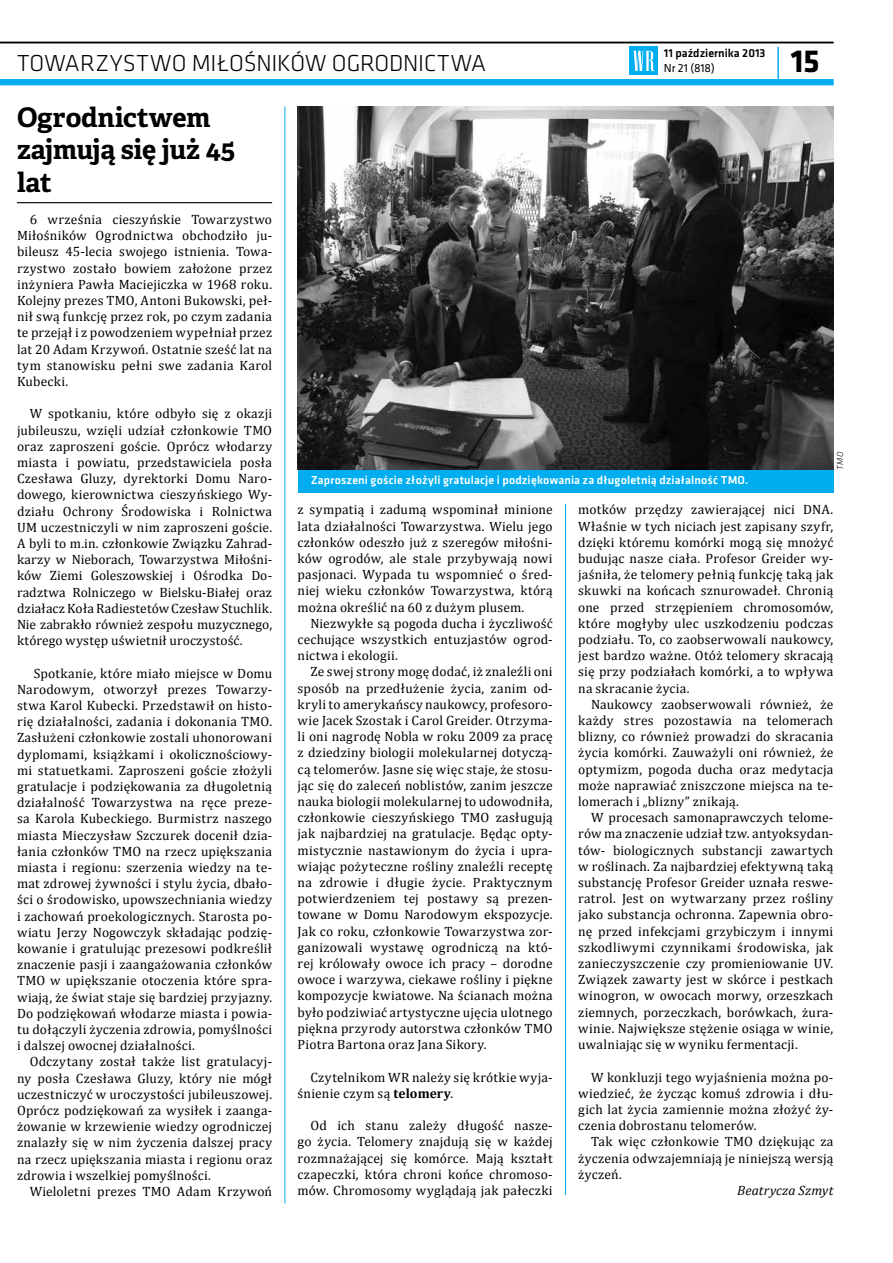
<style>
.page{position:relative;width:893px;height:1263px;background:#fff}
.page>*{position:absolute;margin:0;border:0;box-sizing:border-box;transform-origin:0 0}
.t1{font:700 33px "Klavika";color:#000}
.t2{font:700 27px/32.4px "Adelle Basic";letter-spacing:-.005em;color:#000}
.t3{font:300 24px "Klavika";letter-spacing:-.005em;color:#000}
.t4{font:13.5px/16.2px "Cambria";letter-spacing:.015em;color:#000;text-align:justify}
.t5{font:italic 13.5px "Cambria";letter-spacing:.015em;color:#000}
.t6{font:500 12px "Klavika";letter-spacing:.015em;color:#fff}
.t7{font:500 12px "Klavika";color:#000}
.t8{font:12px "Klavika";color:#000}
.t9{font:italic 300 9px "Klavika";color:#000}
.s1{font-weight:700}
</style>
<div class="page">
<hr style="left:777px;top:47px;width:2px;height:35px;background:#00aeef">
<div style="left:630px;top:47px;width:28px;height:28px;background:#00aeef"></div>
<svg style="left:633px;top:51px;width:22px;height:20px"></svg>
<hr style="left:0;top:42px;width:833px;height:1px;background:#000">
<div style="left:0;top:79px;width:833px;height:6px;background:#00aeef"></div>
<div style="left:298px;top:469px;width:535px;height:24px;background:#00aeef"></div>
<hr style="left:17px;top:202px;width:255px;height:1px;background:#000">
<img style="left:298px;top:106px;width:535px;height:363px">
<hr style="left:285px;top:106px;width:1px;height:1097px;background:#00aeef">
<hr style="left:565px;top:504px;width:1px;height:691px;background:#00aeef">
<h3 class="t3" style="left:17px;top:48px;width:470px">TOWARZYSTWO MIŁOŚNIKÓW OGRODNICTWA</h3>
<p class="t7" style="left:664px;top:45px;width:103px">11 października 2013</p>
<p class="t8" style="left:664px;top:60px;width:52px">Nr 21 (818)</p>
<h1 class="t1" style="left:791px;top:37px;width:30px">15</h1>
<h2 class="t2" style="left:17px;top:101px;width:220px">Ogrodnictwem zajmują się już 45 lat</h2>
<p class="t4" style="left:17px;top:211px;width:257px;text-indent:13px">6 września cieszyńskie Towarzystwo Miłośników Ogrodnictwa obchodziło ju&shy;bileusz 45-lecia swojego istnienia. Towa&shy;rzystwo zostało bowiem założone przez inżyniera Pawła Maciejiczka w 1968 roku.<br>Kolejny prezes TMO, Antoni Bukowski, peł&shy;nił swą funkcję przez rok, po czym zadania te przejął i z powodzeniem wypełniał przez lat 20 Adam Krzywoń. Ostatnie sześć lat na tym stanowisku pełni swe zadania Karol Kubecki.</p>
<p class="t4" style="left:17px;top:406px;width:257px;text-indent:13px">W spotkaniu, które odbyło się z okazji jubileuszu, wzięli udział członkowie TMO oraz zaproszeni goście. Oprócz włodarzy miasta i powiatu, przedstawiciela posła Czesława Gluzy, dyrektorki Domu Naro&shy;dowego, kierownictwa cieszyńskiego Wy&shy;działu Ochrony Środowiska i Rolnictwa UM uczestniczyli w nim zaproszeni goście.<br>A byli to m.in. członkowie Związku Zahrad&shy;karzy w Nieborach, Towarzystwa Miłośni&shy;ków Ziemi Goleszowskiej i Ośrodka Do&shy;radztwa Rolniczego w Bielsku-Białej oraz działacz Koła Radiestetów Czesław Stuchlik.<br>Nie zabrakło również zespołu muzycznego, którego występ uświetnił uroczystość.</p>
<p class="t4" style="left:17px;top:665px;width:257px;text-indent:17px">Spotkanie, które miało miejsce w Domu Narodowym, otworzył prezes Towarzy&shy;stwa Karol Kubecki. Przedstawił on histo&shy;rię działalności, zadania i dokonania TMO.<br>Zasłużeni członkowie zostali uhonorowani dyplomami, książkami i okolicznościowy&shy;mi statuetkami. Zaproszeni goście złożyli gratulacje i podziękowania za długoletnią działalność Towarzystwa na ręce preze&shy;sa Karola Kubeckiego. Burmistrz naszego miasta Mieczysław Szczurek docenił dzia&shy;łania członków TMO na rzecz upiększania miasta i regionu: szerzenia wiedzy na te&shy;mat zdrowej żywności i stylu życia, dbało&shy;ści o środowisko, upowszechniania wiedzy i zachowań proekologicznych. Starosta po&shy;wiatu Jerzy Nogowczyk składając podzię&shy;kowanie i gratulując prezesowi podkreślił znaczenie pasji i zaangażowania członków TMO w upiększanie otoczenia które spra&shy;wiają, że świat staje się bardziej przyjazny.<br>Do podziękowań włodarze miasta i powia&shy;tu dołączyli życzenia zdrowia, pomyślności i dalszej owocnej działalności.</p>
<p class="t4" style="left:17px;top:1054px;width:257px;text-indent:13px">Odczytany został także list gratulacyj&shy;ny posła Czesława Gluzy, który nie mógł uczestniczyć w uroczystości jubileuszowej.<br>Oprócz podziękowań za wysiłek i zaanga&shy;żowanie w krzewienie wiedzy ogrodniczej znalazły się w nim życzenia dalszej pracy na rzecz upiększania miasta i regionu oraz zdrowia i wszelkiej pomyślności.</p>
<p class="t4" style="left:30px;top:1183px;width:244px">Wieloletni prezes TMO Adam Krzywoń</p>
<p class="t6" style="left:311px;top:472px;width:439px">Zaproszeni goście złożyli gratulacje i podziękowania za długoletnią działalność TMO.</p>
<p class="t9" style="left:835px;top:469px;width:19px;rotate:-90deg">TMO</p>
<p class="t4" style="left:298px;top:502px;width:257px">z sympatią i zadumą wspominał minione lata działalności Towarzystwa. Wielu jego członków odeszło już z szeregów miłośni&shy;ków ogrodów, ale stale przybywają nowi pasjonaci. Wypada tu wspomnieć o śred&shy;niej wieku członków Towarzystwa, którą można określić na 60 z dużym plusem.</p>
<p class="t4" style="left:298px;top:615px;width:257px;text-indent:13px">Niezwykłe są pogoda ducha i życzliwość cechujące wszystkich entuzjastów ogrod&shy;nictwa i ekologii.</p>
<p class="t4" style="left:298px;top:664px;width:257px;text-indent:13px">Ze swej strony mogę dodać, iż znaleźli oni sposób na przedłużenie życia, zanim od&shy;kryli to amerykańscy naukowcy, profesoro&shy;wie Jacek Szostak i Carol Greider. Otrzyma&shy;li oni nagrodę Nobla w roku 2009 za pracę z dziedziny biologii molekularnej dotyczą&shy;cą telomerów. Jasne się więc staje, że stosu&shy;jąc się do zaleceń noblistów, zanim jeszcze nauka biologii molekularnej to udowodniła, członkowie cieszyńskiego TMO zasługują jak najbardziej na gratulacje. Będąc opty&shy;mistycznie nastawionym do życia i upra&shy;wiając pożyteczne rośliny znaleźli receptę na zdrowie i długie życie. Praktycznym potwierdzeniem tej postawy są prezen&shy;towane w Domu Narodowym ekspozycje.<br>Jak co roku, członkowie Towarzystwa zor&shy;ganizowali wystawę ogrodniczą na któ&shy;rej królowały owoce ich pracy – dorodne owoce i warzywa, ciekawe rośliny i piękne kompozycje kwiatowe. Na ścianach można było podziwiać artystyczne ujęcia ulotnego piękna przyrody autorstwa członków TMO Piotra Bartona oraz Jana Sikory.</p>
<p class="t4" style="left:298px;top:1069px;width:257px;text-indent:13px">Czytelnikom WR należy się krótkie wyja&shy;śnienie czym są <span class="s1">telomery</span>.</p>
<p class="t4" style="left:298px;top:1117px;width:257px;text-indent:13px">Od ich stanu zależy długość nasze&shy;go życia. Telomery znajdują się w każdej rozmnażającej się komórce. Mają kształt czapeczki, która chroni końce chromoso&shy;mów. Chromosomy wyglądają jak pałeczki</p>
<p class="t4" style="left:578px;top:502px;width:257px">motków przędzy zawierającej nici DNA.<br>Właśnie w tych niciach jest zapisany szyfr, dzięki któremu komórki mogą się mnożyć budując nasze ciała. Profesor Greider wy&shy;jaśniła, że telomery pełnią funkcję taką jak skuwki na końcach sznurowadeł. Chronią one przed strzępieniem chromosomów, które mogłyby ulec uszkodzeniu podczas podziału. To, co zaobserwowali naukowcy, jest bardzo ważne. Otóż telomery skracają się przy podziałach komórki, a to wpływa na skracanie życia.</p>
<p class="t4" style="left:578px;top:696px;width:257px;text-indent:13px">Naukowcy zaobserwowali również, że każdy stres pozostawia na telomerach blizny, co również prowadzi do skracania życia komórki. Zauważyli oni również, że optymizm, pogoda ducha oraz medytacja może naprawiać zniszczone miejsca na te&shy;lomerach i „blizny” znikają.</p>
<p class="t4" style="left:578px;top:809px;width:257px;text-indent:13px">W procesach samonaprawczych telome&shy;rów ma znaczenie udział tzw. antyoksydan&shy;tów- biologicznych substancji zawartych w roślinach. Za najbardziej efektywną taką substancję Profesor Greider uznała reswe&shy;ratrol. Jest on wytwarzany przez rośliny jako substancja ochronna. Zapewnia obro&shy;nę przed infekcjami grzybiczym i innymi szkodliwymi czynnikami środowiska, jak zanieczyszczenie czy promieniowanie UV.<br>Związek zawarty jest w skórce i pestkach winogron, w owocach morwy, orzeszkach ziemnych, porzeczkach, borówkach, żura&shy;winie. Największe stężenie osiąga w winie, uwalniając się w wyniku fermentacji.</p>
<p class="t4" style="left:578px;top:1069px;width:257px;text-indent:13px">W konkluzji tego wyjaśnienia można po&shy;wiedzieć, że życząc komuś zdrowia i dłu&shy;gich lat życia zamiennie można złożyć ży&shy;czenia dobrostanu telomerów.</p>
<p class="t4" style="left:578px;top:1133px;width:257px;text-indent:13px">Tak więc członkowie TMO dziękując za życzenia odwzajemniają je niniejszą wersją życzeń.</p>
<p class="t5" style="left:737px;top:1182px;width:98px">Beatrycza Szmyt</p>
</div>
